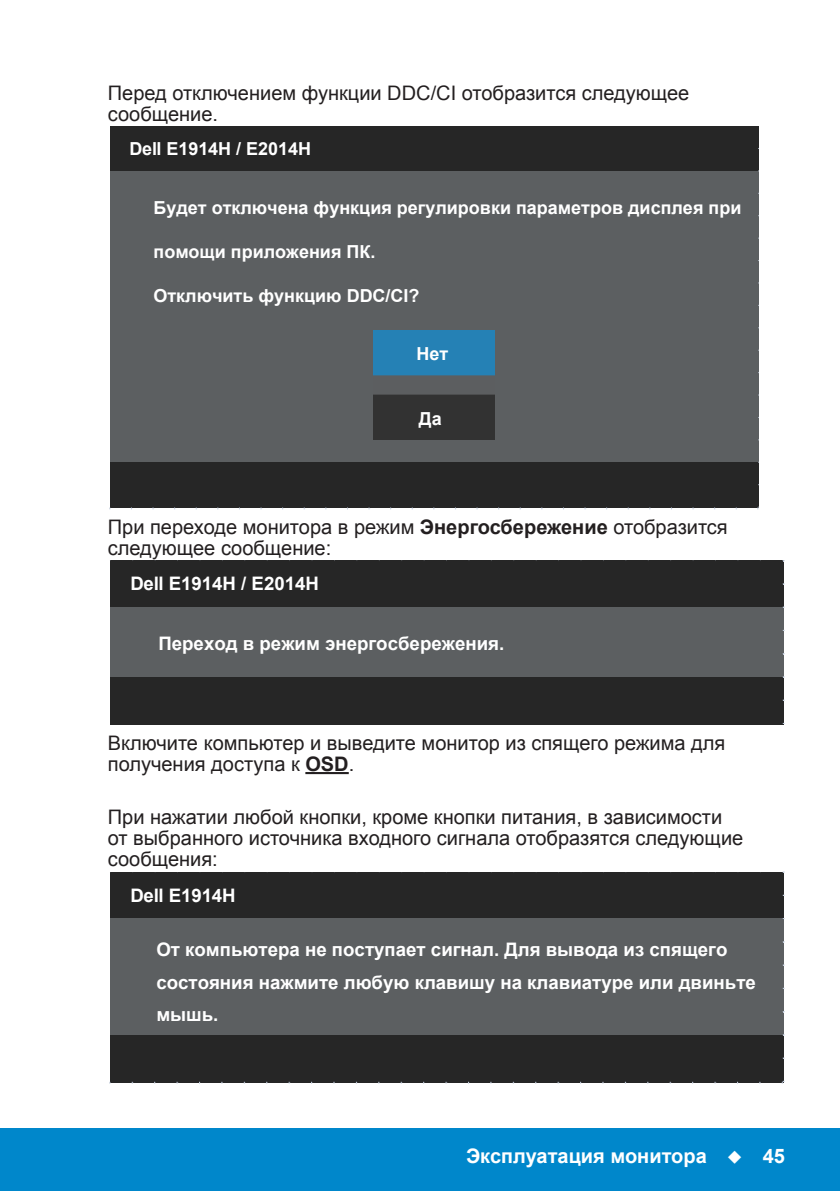
<style>
.page{position:relative;width:840px;height:1191px;background:#fff}
.page>*{position:absolute;margin:0;border:0;box-sizing:border-box;transform-origin:0 0}
.Paragraph{font:20px/21px "Arial";color:#231f20}
.t1{font:700 20px "Arial";color:#fff}
.t2{font:700 18.6px/32.2px "Arial";color:#fff}
.t3{font:700 18px "Arial";color:#fff}
.s1{font-weight:700}
</style>
<div class="page">
<div style="left:0;top:1128px;width:839px;height:63px;background:#0087cb"></div>
<hr style="left:305px;top:772px;width:43px;height:2px;background:#231f20">
<div style="left:110px;top:126px;width:648px;height:46px;background:#262626"></div>
<div style="left:110px;top:171px;width:648px;height:292px;background:#5c5f61"></div>
<div style="left:110px;top:462px;width:648px;height:46px;background:#262626"></div>
<img style="left:373px;top:330px;width:121px;height:110px">
<div style="left:110px;top:560px;width:672px;height:48px;background:#262626"></div>
<div style="left:110px;top:607px;width:672px;height:71px;background:#5c5f61"></div>
<div style="left:110px;top:677px;width:672px;height:47px;background:#262626"></div>
<div style="left:110px;top:872px;width:672px;height:47px;background:#262626"></div>
<div style="left:110px;top:918px;width:672px;height:117px;background:#5c5f61"></div>
<div style="left:110px;top:1034px;width:672px;height:48px;background:#262626"></div>
<p class="Paragraph" style="left:108px;top:82px;width:582px">Перед отключением функции DDC/CI отобразится следующее сообщение.</p>
<p class="t3" style="left:129px;top:137px;width:183px">Dell E1914H / E2014H</p>
<p class="t3" style="left:153px;top:195px;width:589px">Будет отключена функция регулировки параметров дисплея при</p>
<p class="t3" style="left:153px;top:240px;width:223px">помощи приложения ПК.</p>
<p class="t3" style="left:153px;top:284px;width:267px">Отключить функцию DDC/CI?</p>
<p class="t3" style="left:416px;top:342px;width:33px">Нет</p>
<p class="t3" style="left:419px;top:406px;width:24px">Да</p>
<p class="Paragraph" style="left:108px;top:516px;width:621px">При переходе монитора в режим <span class="s1">Энергосбережение</span> отобразится следующее сообщение:</p>
<p class="t2" style="left:130px;top:568px;width:190px">Dell E1914H / E2014H</p>
<p class="t2" style="left:158px;top:628px;width:347px">Переход в режим энергосбережения.</p>
<p class="Paragraph" style="left:108px;top:732px;width:618px">Включите компьютер и выведите монитор из спящего режима для получения доступа к <span class="s1">OSD</span>.</p>
<p class="Paragraph" style="left:108px;top:807px;width:636px">При нажатии любой кнопки, кроме кнопки питания, в зависимости от выбранного источника входного сигнала отобразятся следующие сообщения:</p>
<p class="t2" style="left:130px;top:879px;width:107px">Dell E1914H</p>
<p class="t2" style="left:156px;top:934px;width:600px">От компьютера не поступает сигнал. Для вывода из спящего состояния нажмите любую клавишу на клавиатуре или двиньте мышь.</p>
<p class="t1" style="left:466px;top:1142px;width:320px">Эксплуатация монитора ◆ 45</p>
</div>
